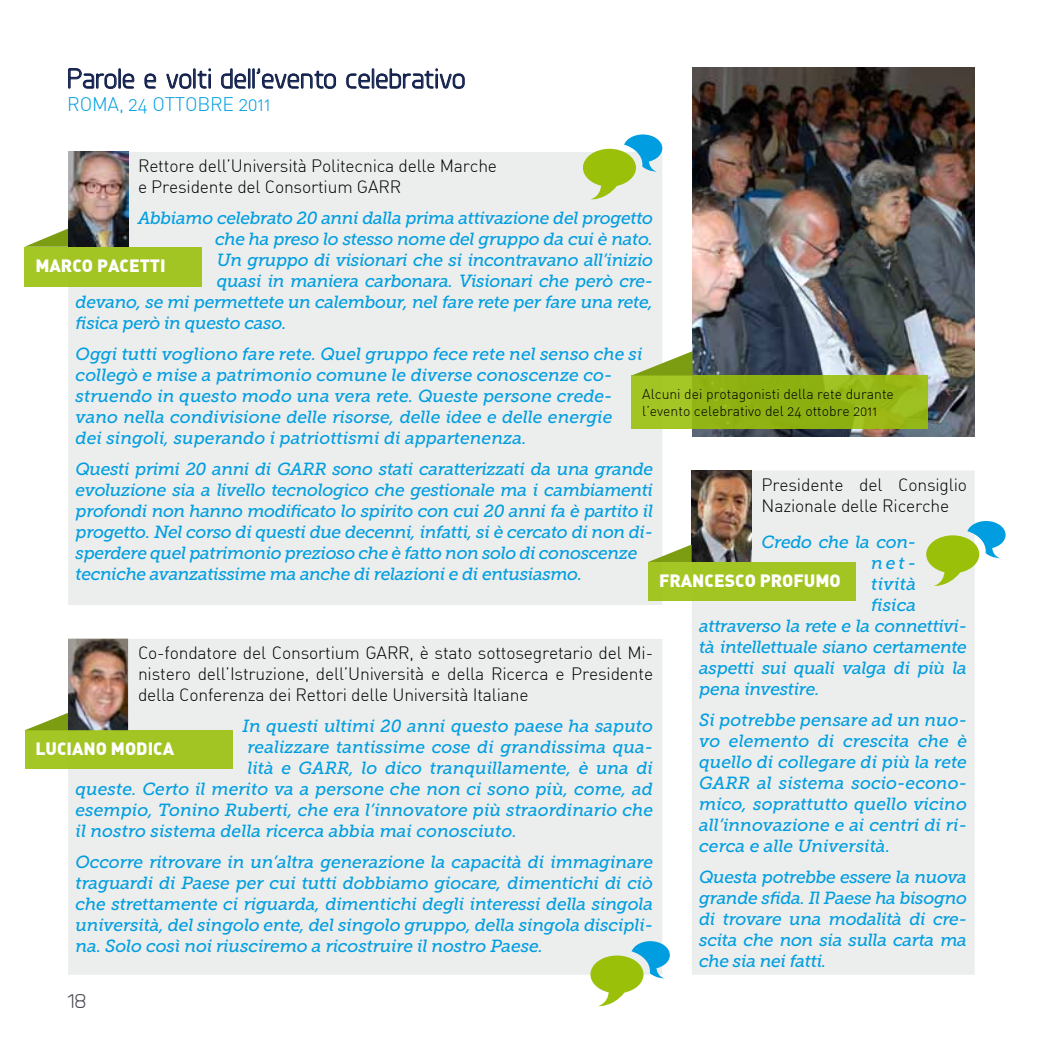
<style>
.page{position:relative;width:1042px;height:1042px;background:#fff}
.page>*{position:absolute;margin:0;border:0;box-sizing:border-box;transform-origin:0 0}
.t1{font:28px "Planer";color:#101f4b}
.t2{font:21px "Planer";color:#494a52}
.t3{font:300 19.25px "DIN Alternate";letter-spacing:-.01em;color:#009ee0}
.t4{font:italic 17.5px/21px "Museo Slab 500";letter-spacing:-.02em;color:#009ee0;text-align:justify}
.t5{font:italic 17.5px/21px "Museo Slab 500";color:#009ee0}
.t6{font:300 17.5px/21px "DIN Alternate";letter-spacing:-.01em;color:#000}
.t7{font:900 17.5px "DIN Alternate";color:#fff}
.t8{font:300 14px/16.8px "DIN Alternate";color:#000}
</style>
<div class="page">
<div style="left:68px;top:152px;width:594px;height:453px;background:#eceded"></div>
<img style="left:68px;top:152px;width:60px;height:95px">
<div style="left:25px;top:247px;width:177px;height:39px;background:#a3c523"></div>
<svg style="left:25px;top:229px;width:43px;height:18px"></svg>
<div style="left:692px;top:471px;width:283px;height:504px;background:#eceded"></div>
<img style="left:691px;top:470px;width:61px;height:92px">
<div style="left:648px;top:562px;width:208px;height:38px;background:#a3c523"></div>
<svg style="left:648px;top:544px;width:43px;height:18px"></svg>
<svg style="left:68px;top:68px;width:67px;height:21px"></svg>
<svg style="left:144px;top:73px;width:13px;height:16px"></svg>
<svg style="left:166px;top:68px;width:45px;height:21px"></svg>
<svg style="left:221px;top:68px;width:25px;height:21px"></svg>
<div style="left:248px;top:68px;width:2px;height:21px;border:1px solid #101f4b"></div>
<div style="left:252px;top:68px;width:3px;height:21px;border:1px solid #101f4b"></div>
<svg style="left:256px;top:68px;width:80px;height:21px"></svg>
<svg style="left:346px;top:73px;width:24px;height:16px"></svg>
<div style="left:372px;top:68px;width:2px;height:21px;border:1px solid #101f4b"></div>
<svg style="left:376px;top:68px;width:89px;height:21px"></svg>
<div style="left:68px;top:639px;width:594px;height:336px;background:#eceded"></div>
<div style="left:25px;top:730px;width:208px;height:38px;background:#a3c523"></div>
<svg style="left:25px;top:713px;width:43px;height:17px"></svg>
<img style="left:68px;top:638px;width:60px;height:92px">
<img style="left:692px;top:67px;width:283px;height:370px">
<svg style="left:631px;top:375px;width:297px;height:54px;background:#96b817"></svg>
<svg style="left:631px;top:351px;width:61px;height:24px"></svg>
<svg style="left:583px;top:134px;width:79px;height:67px"></svg>
<svg style="left:926px;top:521px;width:79px;height:66px"></svg>
<svg style="left:590px;top:941px;width:80px;height:66px"></svg>
<h1 class="t1" style="left:67px;top:62px;width:400px">Parole e volti dell’evento celebrativo</h1>
<p class="t3" style="left:67px;top:93px;width:205px">ROMA, 24 OTTOBRE 2011</p>
<p class="t6" style="left:138px;top:155px;width:360px">Rettore dell’Università Politecnica delle Marche e Presidente del Consortium GARR</p>
<p class="t4" style="left:138px;top:208px;width:517px">Abbiamo celebrato 20 anni dalla prima attivazione del progetto</p>
<p class="t4" style="left:215px;top:229px;width:439px">che ha preso lo stesso nome del gruppo da cui è nato.</p>
<p class="t4" style="left:217px;top:250px;width:438px">Un gruppo di visionari che si incontravano all’inizio</p>
<p class="t4" style="left:217px;top:271px;width:438px">quasi in maniera carbonara. Visionari che però cre-</p>
<p class="t4" style="left:76px;top:292px;width:579px">devano, se mi permettete un calembour, nel fare rete per fare una rete,</p>
<p class="t4" style="left:76px;top:313px;width:212px">fisica però in questo caso.</p>
<p class="t5" style="left:76px;top:344px;width:568px">Oggi tutti vogliono fare rete. Quel gruppo fece rete nel senso che si collegò e mise a patrimonio comune le diverse conoscenze co&shy;struendo in questo modo una vera rete. Queste persone crede&shy;vano nella condivisione delle risorse, delle idee e delle energie dei singoli, superando i patriottismi di appartenenza.</p>
<p class="t4" style="left:76px;top:459px;width:579px;text-align:left">Questi primi 20 anni di GARR sono stati caratterizzati da una grande evoluzione sia a livello tecnologico che gestionale ma i cambiamenti profondi non hanno modificato lo spirito con cui 20 anni fa è partito il progetto. Nel corso di questi due decenni, infatti, si è cercato di non di&shy;sperdere quel patrimonio prezioso che è fatto non solo di conoscenze tecniche avanzatissime ma anche di relazioni e di entusiasmo.</p>
<p class="t7" style="left:35px;top:254px;width:132px">MARCO PACETTI</p>
<p class="t8" style="left:642px;top:386px;width:253px">Alcuni dei protagonisti della rete durante l’evento celebrativo del 24 ottobre 2011</p>
<p class="t6" style="left:761px;top:474px;width:207px">Presidente del Consiglio<br>Nazionale delle Ricerche</p>
<p class="t4" style="left:761px;top:531px;width:156px">Credo che la con-</p>
<p class="t4" style="left:871px;top:552px;width:47px">net-</p>
<p class="t4" style="left:871px;top:573px;width:47px">tività</p>
<p class="t4" style="left:871px;top:594px;width:47px">fisica</p>
<p class="t4" style="left:699px;top:615px;width:269px">attraverso la rete e la connettivi-</p>
<p class="t4" style="left:699px;top:636px;width:269px">tà intellettuale siano certamente</p>
<p class="t4" style="left:699px;top:657px;width:269px">aspetti sui quali valga di più la</p>
<p class="t4" style="left:699px;top:678px;width:122px">pena investire.</p>
<p class="t4" style="left:699px;top:709px;width:269px">Si potrebbe pensare ad un nuo&shy;vo elemento di crescita che è quello di collegare di più la rete GARR al sistema socio-econo&shy;mico, soprattutto quello vicino all’innovazione e ai centri di ri&shy;cerca e alle Università.</p>
<p class="t4" style="left:699px;top:866px;width:269px">Questa potrebbe essere la nuova grande sfida. Il Paese ha bisogno di trovare una modalità di cre&shy;scita che non sia sulla carta ma che sia nei fatti.</p>
<p class="t7" style="left:659px;top:568px;width:183px">FRANCESCO PROFUMO</p>
<p class="t6" style="left:138px;top:642px;width:517px;text-align:justify">Co-fondatore del Consortium GARR, è stato sottosegretario del Mi&shy;nistero dell’Istruzione, dell’Università e della Ricerca e Presidente della Conferenza dei Rettori delle Università Italiane</p>
<p class="t5" style="left:242px;top:716px;width:412px">In questi ultimi 20 anni questo paese ha saputo</p>
<p class="t5" style="left:247px;top:737px;width:407px">realizzare tantissime cose di grandissima qua-</p>
<p class="t5" style="left:247px;top:758px;width:407px">lità e GARR, lo dico tranquillamente, è una di</p>
<p class="t5" style="left:76px;top:779px;width:579px">queste. Certo il merito va a persone che non ci sono più, come, ad</p>
<p class="t5" style="left:76px;top:800px;width:579px">esempio, Tonino Ruberti, che era l’innovatore più straordinario che</p>
<p class="t5" style="left:76px;top:821px;width:443px">il nostro sistema della ricerca abbia mai conosciuto.</p>
<p class="t4" style="left:76px;top:852px;width:579px">Occorre ritrovare in un’altra generazione la capacità di immaginare traguardi di Paese per cui tutti dobbiamo giocare, dimentichi di ciò che strettamente ci riguarda, dimentichi degli interessi della singola università, del singolo ente, del singolo gruppo, della singola discipli&shy;na. Solo così noi riusciremo a ricostruire il nostro Paese.</p>
<p class="t7" style="left:35px;top:737px;width:140px">LUCIANO MODICA</p>
<p class="t2" style="left:67px;top:989px;width:21px">18</p>
</div>
